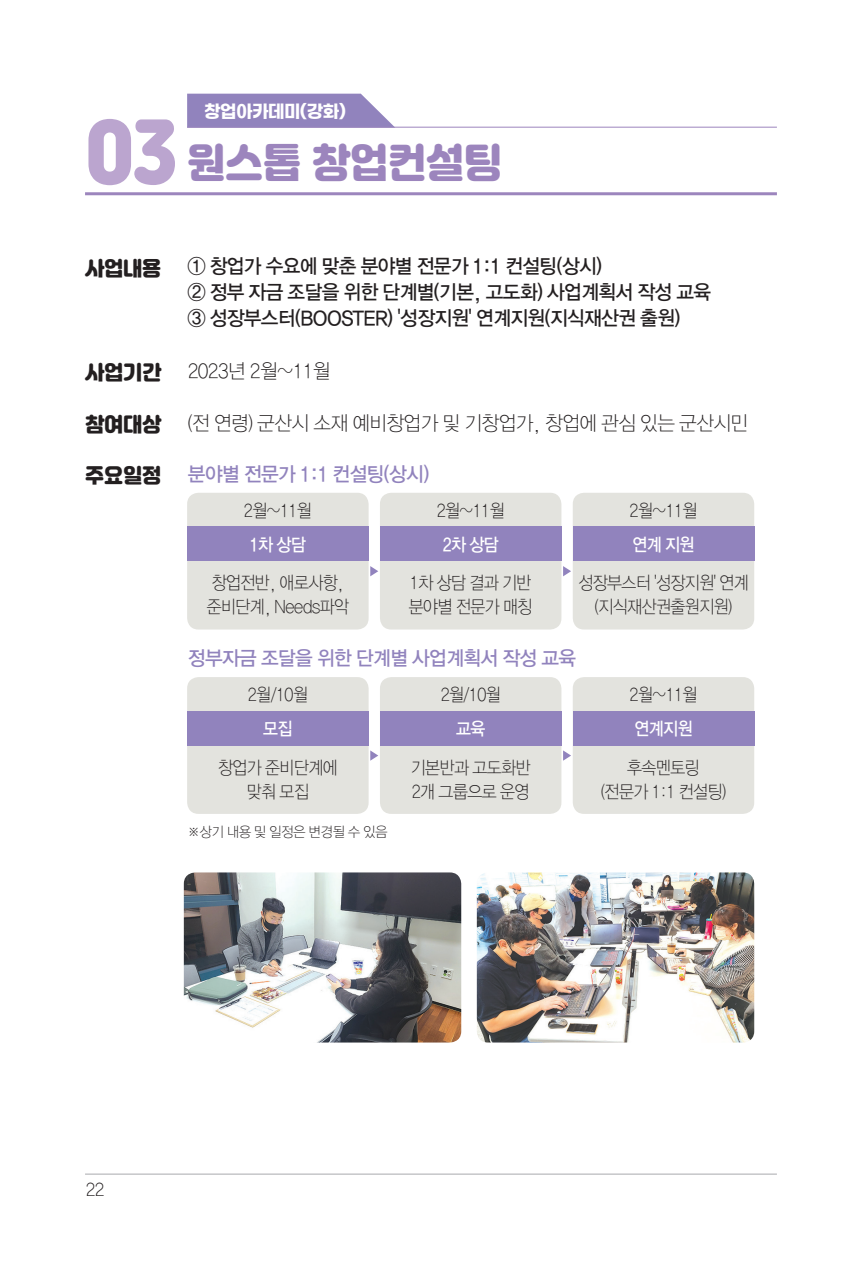
<style>
.page{position:relative;width:862px;height:1270px;background:#fff}
.page>*{position:absolute;margin:0;border:0;box-sizing:border-box;transform-origin:0 0}
.t1{font:40px "Jalnan";color:#9c85bd;scale:.95 1}
.t2{font:20px/26px "YGO135";letter-spacing:-.1em;color:#231f20;scale:.95 1}
.t3{font:20px "YGO115";letter-spacing:-.1em;color:#231f20;scale:.95 1}
.t4{font:20px "YGO135";letter-spacing:-.1em;color:#9183bd;scale:.95 1}
.t5{font:20px "Jalnan";color:#231f20;scale:.95 1}
.t6{font:18px/24px "YGO115";letter-spacing:-.11em;color:#231f20;scale:.9 1}
.t7{font:18px "YGO135";letter-spacing:-.11em;color:#fff;scale:.9 1}
.t8{font:18px "Gmarket Sans TTF Bold";letter-spacing:-.025em;color:#fff;scale:.95 1}
.t9{font:18px "YGO115";letter-spacing:-.11em;color:#231f20;scale:.95 1}
.t10{font:14px "YGO115";letter-spacing:-.1em;color:#231f20;scale:.95 1}
.s1{font-size:80px;color:#bba5cf}
</style>
<div class="page">
<hr style="left:85px;top:1174px;width:692px;height:1px;background:#a8a9ad">
<img style="left:184px;top:872px;width:277px;height:170px">
<img style="left:477px;top:872px;width:277px;height:170px">
<hr style="left:85px;top:192px;width:692px;height:3px;background:#9c85bd">
<svg style="left:187px;top:94px;width:208px;height:33px;background:#9a8dc2"></svg>
<hr style="left:187px;top:127px;width:590px;height:1px;background:#9c85bd">
<div style="left:187px;top:493px;width:182px;height:137px;background:#e3e3de;border-radius:11px"></div>
<div style="left:187px;top:527px;width:182px;height:34px;background:#9183bd"></div>
<div style="left:573px;top:493px;width:181px;height:137px;background:#e3e3de;border-radius:11px"></div>
<div style="left:573px;top:527px;width:181px;height:34px;background:#9183bd"></div>
<div style="left:380px;top:493px;width:181px;height:137px;background:#e3e3de;border-radius:11px"></div>
<div style="left:380px;top:527px;width:181px;height:34px;background:#9183bd"></div>
<svg style="left:370px;top:566px;width:8px;height:10px"></svg>
<svg style="left:563px;top:566px;width:8px;height:10px"></svg>
<div style="left:187px;top:677px;width:182px;height:137px;background:#e3e3de;border-radius:11px"></div>
<div style="left:187px;top:711px;width:182px;height:34px;background:#9183bd"></div>
<div style="left:573px;top:677px;width:181px;height:137px;background:#e3e3de;border-radius:11px"></div>
<div style="left:573px;top:711px;width:181px;height:34px;background:#9183bd"></div>
<div style="left:380px;top:677px;width:181px;height:137px;background:#e3e3de;border-radius:11px"></div>
<div style="left:380px;top:711px;width:181px;height:34px;background:#9183bd"></div>
<svg style="left:370px;top:750px;width:8px;height:11px"></svg>
<svg style="left:563px;top:750px;width:8px;height:11px"></svg>
<p class="t8" style="left:204px;top:102px;width:151px">창업아카데미(강화)</p>
<h1 class="t1" style="left:85px;top:135px;width:440px"><span class="s1">03</span> 원스톱 창업컨설팅</h1>
<p class="t5" style="left:85px;top:254px;width:81px">사업내용</p>
<p class="t2" style="left:187px;top:255px;width:554px">① 창업가 수요에 맞춘 분야별 전문가 1:1 컨설팅(상시)<br>② 정부 자금 조달을 위한 단계별(기본, 고도화) 사업계획서 작성 교육<br>③ 성장부스터(BOOSTER) '성장지원' 연계지원(지식재산권 출원)</p>
<p class="t5" style="left:85px;top:359px;width:81px">사업기간</p>
<p class="t3" style="left:187px;top:360px;width:153px">2023년 2월~11월</p>
<p class="t5" style="left:85px;top:411px;width:81px">참여대상</p>
<p class="t3" style="left:187px;top:413px;width:593px">(전 연령) 군산시 소재 예비창업가 및 기창업가, 창업에 관심 있는 군산시민</p>
<p class="t5" style="left:85px;top:462px;width:81px">주요일정</p>
<p class="t4" style="left:187px;top:463px;width:257px">분야별 전문가 1:1 컨설팅(상시)</p>
<p class="t6" style="left:243px;top:500px;width:78px">2월~11월</p>
<p class="t6" style="left:436px;top:500px;width:78px">2월~11월</p>
<p class="t6" style="left:629px;top:500px;width:78px">2월~11월</p>
<p class="t7" style="left:249px;top:534px;width:65px">1차 상담</p>
<p class="t7" style="left:442px;top:534px;width:65px">2차 상담</p>
<p class="t7" style="left:632px;top:534px;width:72px">연계 지원</p>
<p class="t6" style="left:206px;top:572px;width:161px">창업전반, 애로사항, 준비단계, Needs파악</p>
<p class="t6" style="left:408px;top:572px;width:140px">1차 상담 결과 기반 분야별 전문가 매칭</p>
<p class="t6" style="left:578px;top:572px;width:192px;text-align:center">성장부스터 '성장지원' 연계 (지식재산권출원지원)</p>
<p class="t4" style="left:187px;top:647px;width:411px">정부자금 조달을 위한 단계별 사업계획서 작성 교육</p>
<p class="t6" style="left:247px;top:684px;width:70px">2월/10월</p>
<p class="t6" style="left:440px;top:684px;width:70px">2월/10월</p>
<p class="t6" style="left:629px;top:684px;width:78px">2월~11월</p>
<p class="t7" style="left:262px;top:719px;width:36px">모집</p>
<p class="t7" style="left:455px;top:719px;width:36px">교육</p>
<p class="t7" style="left:634px;top:719px;width:68px">연계지원</p>
<p class="t6" style="left:217px;top:757px;width:136px;text-align:center">창업가 준비단계에 맞춰 모집</p>
<p class="t10" style="left:187px;top:825px;width:213px">※상기 내용 및 일정은 변경될 수 있음</p>
<p class="t6" style="left:410px;top:757px;width:136px">기본반과 고도화반<br>2개 그룹으로 운영</p>
<p class="t6" style="left:600px;top:757px;width:142px;text-align:center">후속멘토링 (전문가 1:1 컨설팅)</p>
<p class="t9" style="left:85px;top:1180px;width:22px">22</p>
</div>
